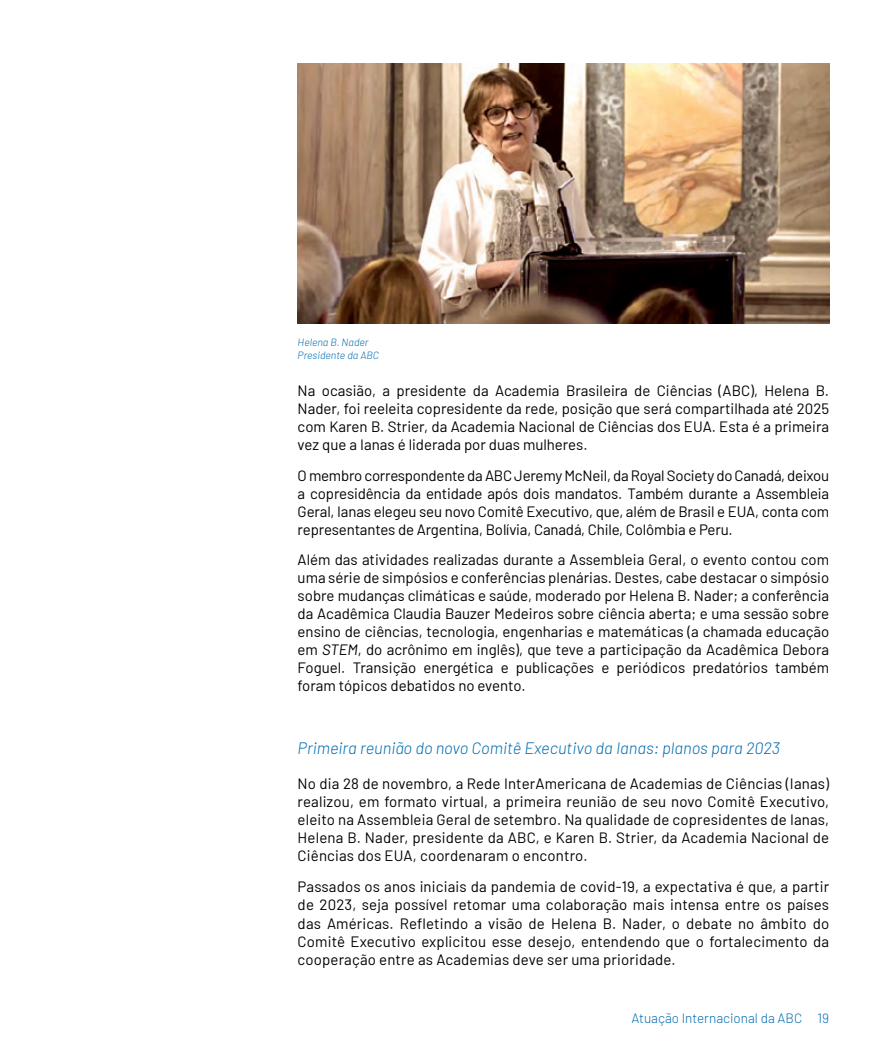
<style>
.page{position:relative;width:893px;height:1063px;background:#fff}
.page>*{position:absolute;margin:0;border:0;box-sizing:border-box;transform-origin:0 0}
.t1{font:italic 300 16.5px "Barlow";color:#006cb0}
.t2{font:15px/18px "Barlow";color:#000;text-align:justify}
.t3{font:300 13.5px "Barlow";color:#006cb0}
.t4{font:italic 300 10.5px/12.6px "Barlow";color:#006cb0}
.s1{font-style:italic}
</style>
<div class="page">
<img style="left:298px;top:64px;width:531px;height:260px">
<p class="t4" style="left:298px;top:335px;width:83px">Helena B. Nader<br>Presidente da ABC</p>
<p class="t2" style="left:298px;top:380px;width:533px">Na ocasião, a presidente da Academia Brasileira de Ciências (ABC), Helena B.<br>Nader, foi reeleita copresidente da rede, posição que será compartilhada até 2025 com Karen B. Strier, da Academia Nacional de Ciências dos EUA. Esta é a primeira vez que a Ianas é liderada por duas mulheres.</p>
<p class="t2" style="left:298px;top:465px;width:533px">O membro correspondente da ABC Jeremy McNeil, da Royal Society do Canadá, deixou a copresidência da entidade após dois mandatos. Também durante a Assembleia Geral, Ianas elegeu seu novo Comitê Executivo, que, além de Brasil e EUA, conta com representantes de Argentina, Bolívia, Canadá, Chile, Colômbia e Peru.</p>
<p class="t2" style="left:298px;top:550px;width:533px">Além das atividades realizadas durante a Assembleia Geral, o evento contou com uma série de simpósios e conferências plenárias. Destes, cabe destacar o simpósio sobre mudanças climáticas e saúde, moderado por Helena B. Nader; a conferência da Acadêmica Claudia Bauzer Medeiros sobre ciência aberta; e uma sessão sobre ensino de ciências, tecnologia, engenharias e matemáticas (a chamada educação em <span class="s1">STEM</span>, do acrônimo em inglês), que teve a participação da Acadêmica Debora Foguel. Transição energética e publicações e periódicos predatórios também foram tópicos debatidos no evento.</p>
<p class="t1" style="left:298px;top:736px;width:484px">Primeira reunião do novo Comitê Executivo da Ianas: planos para 2023</p>
<p class="t2" style="left:298px;top:773px;width:533px">No dia 28 de novembro, a Rede InterAmericana de Academias de Ciências (Ianas) realizou, em formato virtual, a primeira reunião de seu novo Comitê Executivo, eleito na Assembleia Geral de setembro. Na qualidade de copresidentes de Ianas, Helena B. Nader, presidente da ABC, e Karen B. Strier, da Academia Nacional de Ciências dos EUA, coordenaram o encontro.</p>
<p class="t2" style="left:298px;top:877px;width:533px">Passados os anos iniciais da pandemia de covid-19, a expectativa é que, a partir de 2023, seja possível retomar uma colaboração mais intensa entre os países das Américas. Refletindo a visão de Helena B. Nader, o debate no âmbito do Comitê Executivo explicitou esse desejo, entendendo que o fortalecimento da cooperação entre as Academias deve ser uma prioridade.</p>
<p class="t3" style="left:631px;top:1008px;width:199px">Atuação Internacional da ABC 19</p>
</div>
